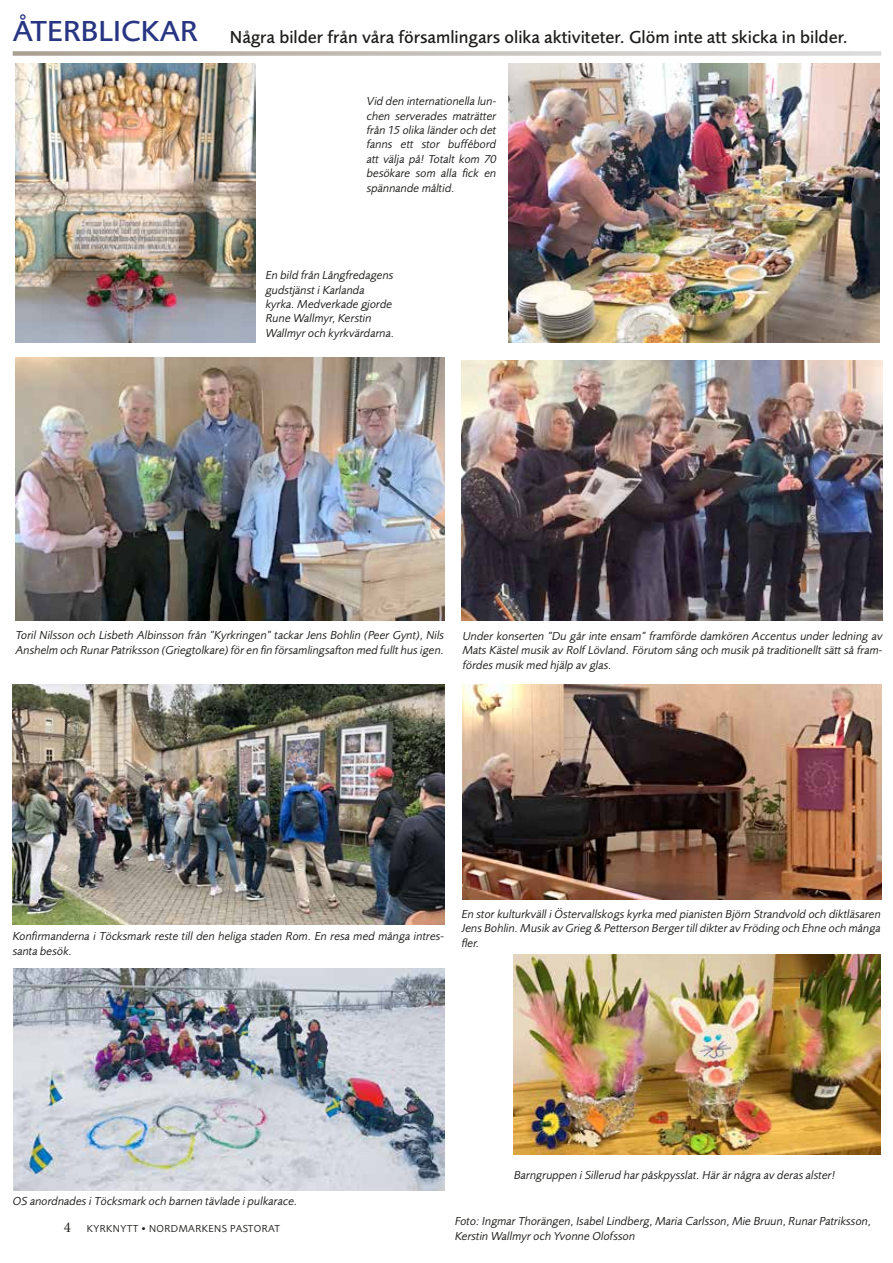
<style>
.page{position:relative;width:893px;height:1263px;background:#fff}
.page>*{position:absolute;margin:0;border:0;box-sizing:border-box;transform-origin:0 0}
.t1{font:500 18px "Foundry Sans";color:#1d1d1b}
.t2{font:italic 12px/14.4px "Foundry Sans";color:#1d1d1b}
.t3{font:10.5px "Foundry Sans";letter-spacing:.04em;color:#1d1d1b}
.s1{font-size:30px;color:#273583}
.s2{font-family:"Minion";font-size:15px}
</style>
<div class="page">
<svg style="left:13px;top:51px;width:868px;height:5px;background:#cbc6c0"></svg>
<img style="left:16px;top:64px;width:239px;height:278px">
<img style="left:16px;top:358px;width:429px;height:263px">
<img style="left:508px;top:63px;width:371px;height:279px">
<img style="left:13px;top:684px;width:431px;height:240px">
<img style="left:461px;top:360px;width:422px;height:261px">
<img style="left:462px;top:684px;width:420px;height:216px">
<img style="left:14px;top:968px;width:430px;height:223px">
<img style="left:514px;top:954px;width:367px;height:201px">
<h1 class="t1" style="left:13px;top:27px;width:837px"><span class="s1">åte rblickar</span> Några bilder från våra församlingars olika aktiviteter. Glöm inte att skicka in bilder.</h1>
<p class="t2" style="left:367px;top:94px;width:131px;text-align:justify">Vid den internationella lun&shy;chen serverades maträtter från 15 olika länder och det fanns ett stor buffébord att välja på! Totalt kom 70 besökare som alla fick en spännande måltid.</p>
<p class="t2" style="left:266px;top:268px;width:130px">En bild från Långfredagens gudstjänst i Karlanda kyrka. Medverkade gjorde<br>Rune Wallmyr, Kerstin<br>Wallmyr och kyrkvärdarna.</p>
<p class="t2" style="left:16px;top:628px;width:430px">Toril Nilsson och Lisbeth Albinsson från ”Kyrkringen” tackar Jens Bohlin (Peer Gynt), Nils<br>Anshelm och Runar Patriksson (Griegtolkare) för en fin församlingsafton med fullt hus igen.</p>
<p class="t2" style="left:463px;top:629px;width:421px;text-align:justify">Under konserten ”Du går inte ensam” framförde damkören Accentus under ledning av Mats Kästel musik av Rolf Lövland. Förutom sång och musik på traditionellt sätt så fram&shy;fördes musik med hjälp av glas.</p>
<p class="t2" style="left:13px;top:929px;width:433px">Konfirmanderna i Töcksmark reste till den heliga staden Rom. En resa med många intres&shy;santa besök.</p>
<p class="t2" style="left:462px;top:907px;width:421px;text-align:justify">En stor kulturkväll i Östervallskogs kyrka med pianisten Björn Strandvold och diktläsaren Jens Bohlin. Musik av Grieg &amp; Petterson Berger till dikter av Fröding och Ehne och många fler.</p>
<p class="t2" style="left:13px;top:1194px;width:286px">OS anordnades i Töcksmark och barnen tävlade i pulkarace.</p>
<p class="t3" style="left:64px;top:1223px;width:218px"><span class="s2">4</span> kyrknytt • N ORDMARKEN S PASTORAT</p>
<p class="t2" style="left:514px;top:1168px;width:323px">Barngruppen i Sillerud har påskpysslat. Här är några av deras alster!</p>
<p class="t2" style="left:455px;top:1214px;width:418px">Foto: Ingmar Thorängen, Isabel Lindberg, Maria Carlsson, Mie Bruun, Runar Patriksson,<br>Kerstin Wallmyr och Yvonne Olofsson</p>
</div>
